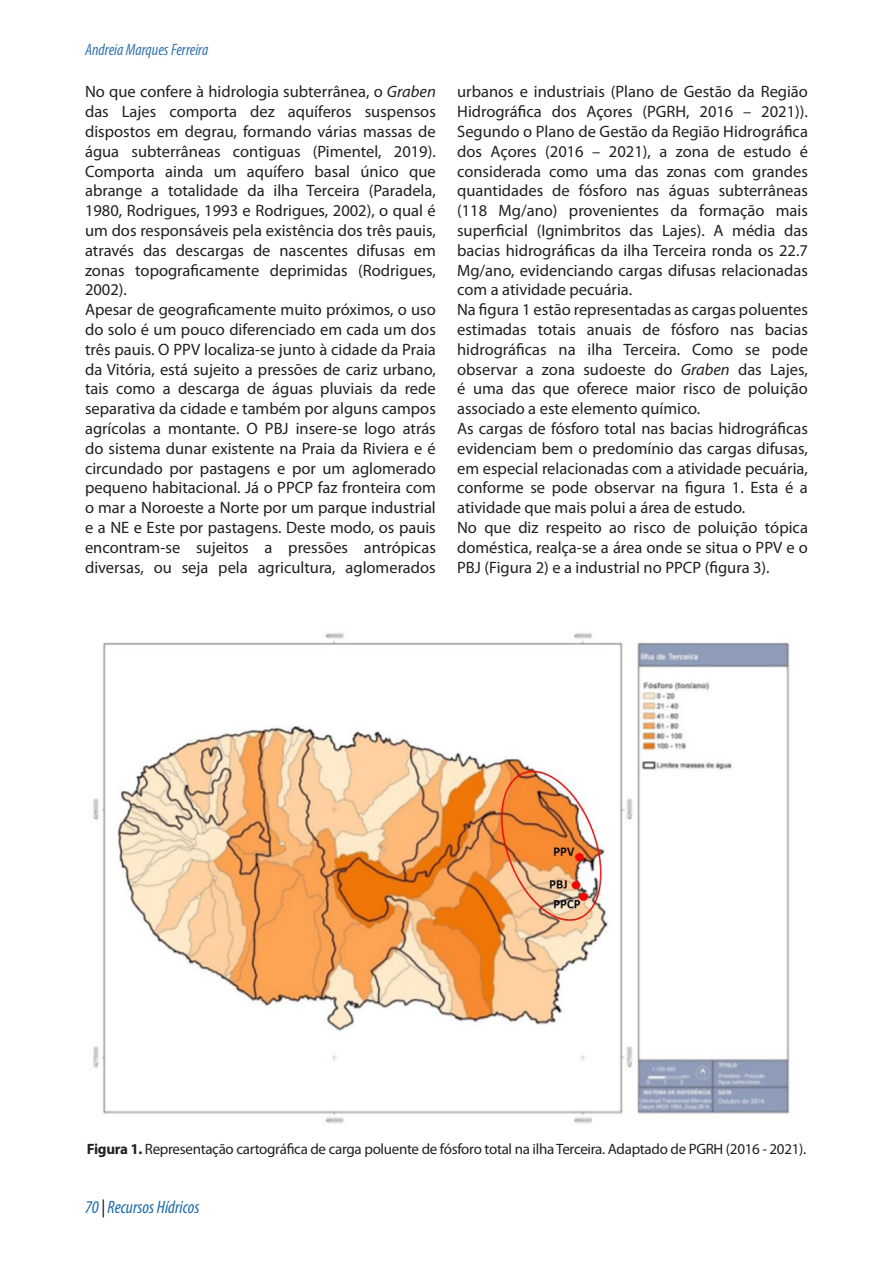
<style>
.page{position:relative;width:893px;height:1263px;background:#fff}
.page>*{position:absolute;margin:0;border:0;box-sizing:border-box;transform-origin:0 0}
.t1{font:italic condensed 18px "Myriad Pro";color:#1a6ca9}
.Corpo_texto{font:16.5px/19.8px "Myriad Pro";color:#231f20;text-align:justify}
.t2{font:italic condensed 16.5px "Myriad Pro";color:#3575b0}
.Legenda_figura{font:15px "Myriad Pro";letter-spacing:-.02em;color:#231f20}
.s1{font-style:italic}
.s2{font-weight:700}
.s3{color:#000}
</style>
<div class="page">
<img style="left:93px;top:633px;width:697px;height:491px">
<p class="t2" style="left:85px;top:39px;width:125px">Andreia Marques Ferreira</p>
<p class="Corpo_texto" style="left:85px;top:82px;width:352px">No que confere à hidrologia subterrânea, o <span class="s1">Graben </span>das Lajes comporta dez aquíferos suspensos dispostos em degrau, formando várias massas de água subterrâneas contiguas (Pimentel, 2019).<br>Comporta ainda um aquífero basal único que abrange a totalidade da ilha Terceira (Paradela, 1980, Rodrigues, 1993 e Rodrigues, 2002), o qual é um dos responsáveis pela existência dos três pauis, através das descargas de nascentes difusas em zonas topograficamente deprimidas (Rodrigues, 2002).</p>
<p class="Corpo_texto" style="left:85px;top:300px;width:352px">Apesar de geograficamente muito próximos, o uso do solo é um pouco diferenciado em cada um dos três pauis. O PPV localiza-se junto à cidade da Praia da Vitória, está sujeito a pressões de cariz urbano, tais como a descarga de águas pluviais da rede separativa da cidade e também por alguns campos agrícolas a montante. O PBJ insere-se logo atrás do sistema dunar existente na Praia da Riviera e é circundado por pastagens e por um aglomerado pequeno habitacional. Já o PPCP faz fronteira com o mar a Noroeste a Norte por um parque industrial e a NE e Este por pastagens. Deste modo, os pauis encontram-se sujeitos a pressões antrópicas diversas, ou seja pela agricultura, aglomerados</p>
<p class="Corpo_texto" style="left:457px;top:82px;width:352px">urbanos e industriais (Plano de Gestão da Região Hidrográfica dos Açores (PGRH, 2016 – 2021)).<br>Segundo o Plano de Gestão da Região Hidrográfica dos Açores (2016 – 2021), a zona de estudo é considerada como uma das zonas com grandes quantidades de fósforo nas águas subterrâneas (118 Mg/ano) provenientes da formação mais superficial (Ignimbritos das Lajes). A média das bacias hidrográficas da ilha Terceira ronda os 22.7<br>Mg/ano, evidenciando cargas difusas relacionadas com a atividade pecuária.</p>
<p class="Corpo_texto" style="left:457px;top:300px;width:352px">Na figura 1 estão representadas as cargas poluentes estimadas totais anuais de fósforo nas bacias hidrográficas na ilha Terceira. Como se pode observar a zona sudoeste do <span class="s1">Graben</span> das Lajes, é uma das que oferece maior risco de poluição associado a este elemento químico.</p>
<p class="Corpo_texto" style="left:457px;top:418px;width:352px">As cargas de fósforo total nas bacias hidrográficas evidenciam bem o predomínio das cargas difusas, em especial relacionadas com a atividade pecuária, conforme se pode observar na figura 1. Esta é a atividade que mais polui a área de estudo.</p>
<p class="Corpo_texto" style="left:457px;top:517px;width:352px">No que diz respeito ao risco de poluição tópica doméstica, realça-se a área onde se situa o PPV e o PBJ (Figura 2) e a industrial no PPCP (figura 3).</p>
<p class="Legenda_figura" style="left:87px;top:1140px;width:721px"><span class="s2">Figura 1.</span> Representação cartográfica de carga poluente de fósforo total na ilha Terceira. Adaptado de PGRH (2016 - 2021).</p>
<p class="t1" style="left:85px;top:1196px;width:116px">70 <span class="s3">|</span> Recursos Hídricos</p>
</div>
